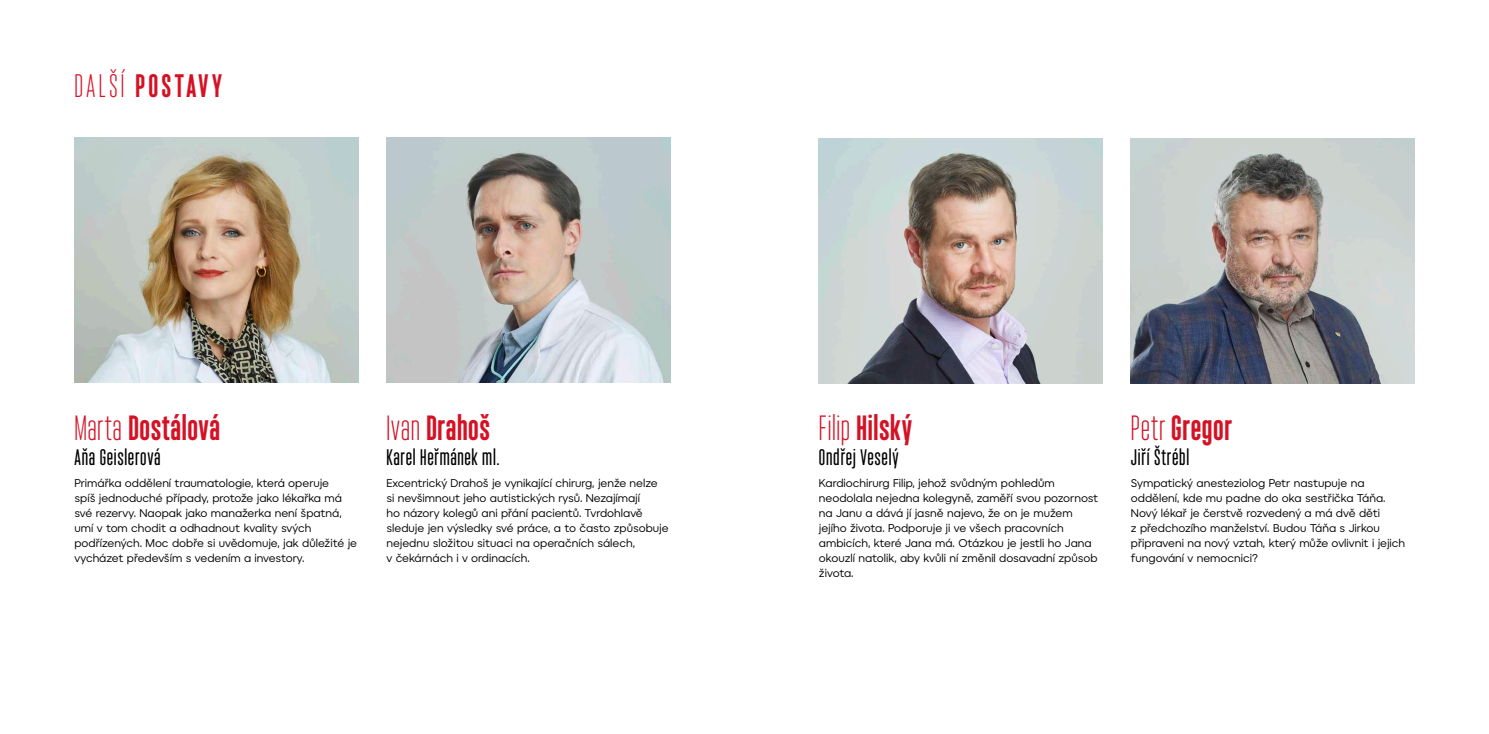
<style>
.page{position:relative;width:1489px;height:734px;background:#fff}
.page>*{position:absolute;margin:0;border:0;box-sizing:border-box;transform-origin:0 0}
.t1{font:100 35px "Monopol";letter-spacing:.015em;color:#d51124}
.t2{font:100 32.5px "Monopol";letter-spacing:.095em;color:#d51124}
.t3{font:500 22.5px "Monopol";letter-spacing:.03em;color:#000}
.t4{font:11.25px/15px "Organica R";color:#000}
.s1{font-weight:300}
</style>
<div class="page">
<img style="left:386px;top:138px;width:284px;height:245px">
<img style="left:74px;top:138px;width:284px;height:245px">
<img style="left:819px;top:138px;width:283px;height:245px">
<img style="left:1130px;top:138px;width:284px;height:245px">
<h2 class="t2" style="left:74px;top:68px;width:149px"><span class="s1">DALŠÍ</span> POSTAVY</h2>
<h1 class="t1" style="left:74px;top:409px;width:147px"><span class="s1">Marta</span> Dostálová</h1>
<h3 class="t3" style="left:74px;top:445px;width:88px">Aňa Geislerová</h3>
<p class="t4" style="left:74px;top:475px;width:284px">Primářka oddělení traumatologie, která operuje<br>spíš jednoduché případy, protože jako lékařka má své rezervy. Naopak jako manažerka není špatná, umí v tom chodit a odhadnout kvality svých podřízených. Moc dobře si uvědomuje, jak důležité je vycházet především s vedením a investory.</p>
<h1 class="t1" style="left:386px;top:409px;width:105px"><span class="s1">Ivan</span> Drahoš</h1>
<h3 class="t3" style="left:386px;top:445px;width:115px">Karel Heřmánek ml.</h3>
<p class="t4" style="left:386px;top:475px;width:284px">Excentrický Drahoš je vynikající chirurg, jenže nelze<br>si nevšimnout jeho autistických rysů. Nezajímají<br>ho názory kolegů ani přání pacientů. Tvrdohlavě sleduje jen výsledky své práce, a to často způsobuje nejednu složitou situaci na operačních sálech,<br>v čekárnách i v ordinacích.</p>
<h1 class="t1" style="left:819px;top:409px;width:95px"><span class="s1">Filip</span> Hilský</h1>
<h3 class="t3" style="left:819px;top:445px;width:81px">Ondřej Veselý</h3>
<p class="t4" style="left:819px;top:475px;width:281px">Kardiochirurg Filip, jehož svůdným pohledům neodolala nejedna kolegyně, zaměří svou pozornost na Janu a dává jí jasně najevo, že on je mužem jejího života. Podporuje ji ve všech pracovních ambicích, které Jana má. Otázkou je jestli ho Jana okouzlí natolik, aby kvůli ní změnil dosavadní způsob života.</p>
<h1 class="t1" style="left:1130px;top:409px;width:102px"><span class="s1">Petr</span> Gregor</h1>
<h3 class="t3" style="left:1130px;top:445px;width:60px">Jiří Štrébl</h3>
<p class="t4" style="left:1130px;top:475px;width:276px">Sympatický anesteziolog Petr nastupuje na oddělení, kde mu padne do oka sestřička Táňa.<br>Nový lékař je čerstvě rozvedený a má dvě děti<br>z předchozího manželství. Budou Táňa s Jirkou připraveni na nový vztah, který může ovlivnit i jejich fungování v nemocnici?</p>
</div>
